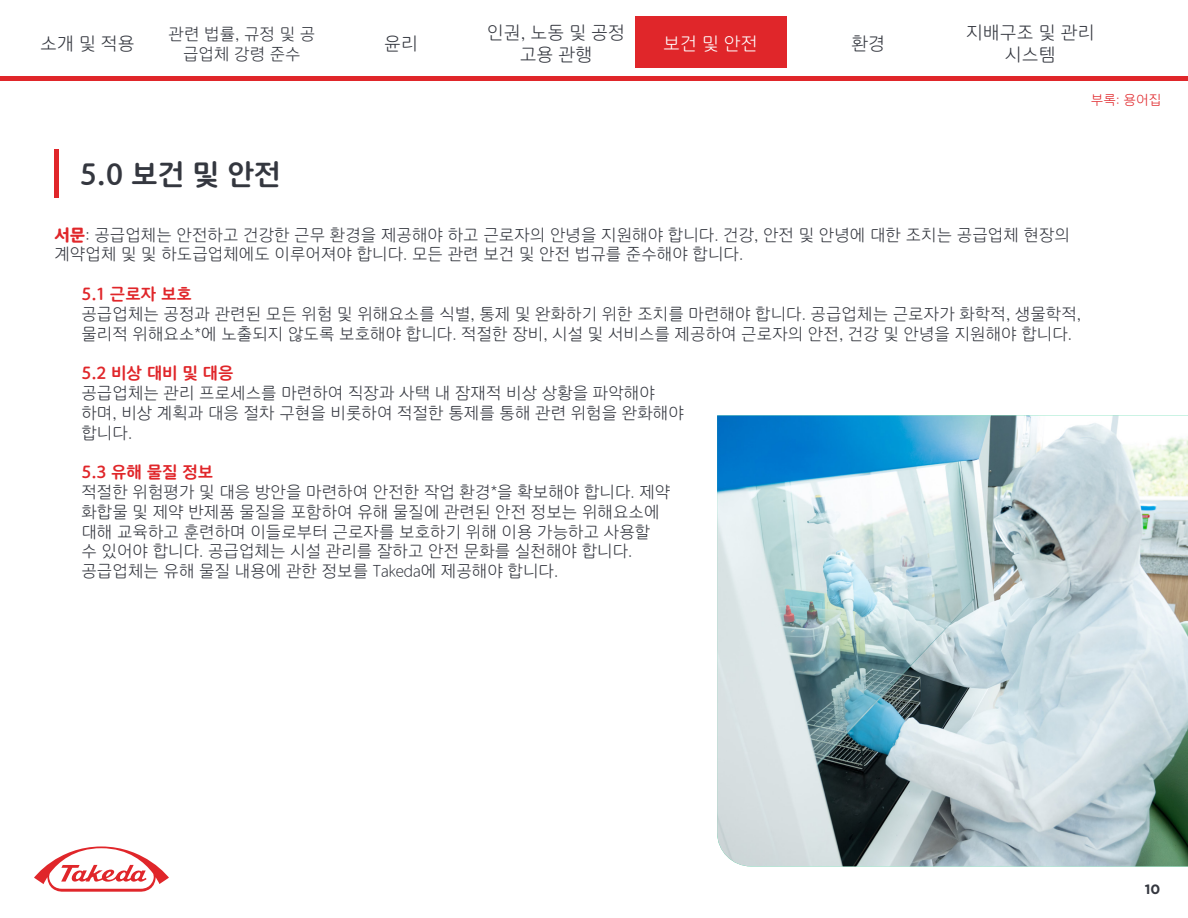
<style>
.page{position:relative;width:1188px;height:918px;background:#fff}
.page>*{position:absolute;margin:0;border:0;box-sizing:border-box;transform-origin:0 0}
.t1{font:28.5px "TT Gulim B";color:#34373f}
.t2{font:18px/21.6px "TT Gulim L";color:#34373f;text-align:center}
.t3{font:18px "TT Gulim L";color:#fff}
.t4{font:16.5px/19.8px "TT Gulim L";color:#34373f}
.t5{font:16.5px "TT Gulim B";color:#e0262a}
.t6{font:13.5px "TT Gulim L";color:#e0262a}
.t7{font:700 13.5px "Gotham";color:#34373f}
.s1{font-family:"TT Gulim H";color:#e0262a}
</style>
<div class="page">
<div style="left:635px;top:17px;width:151px;height:51px;background:#e0262a"></div>
<svg style="left:34px;top:846px;width:135px;height:46px"></svg>
<hr style="left:0;top:77px;width:1188px;height:4px;background:#e0262a">
<div style="left:54px;top:149px;width:5px;height:48px;background:#e0262a"></div>
<img style="left:717px;top:416px;width:471px;height:450px">
<p class="t2" style="left:40px;top:33px;width:96px">소개 및 적용</p>
<p class="t4" style="left:169px;top:24px;width:148px;text-align:center">관련 법률, 규정 및 공 급업체 강령 준수</p>
<p class="t2" style="left:384px;top:33px;width:35px">윤리</p>
<p class="t2" style="left:487px;top:23px;width:140px">인권, 노동 및 공정 고용 관행</p>
<p class="t3" style="left:663px;top:35px;width:96px">보건 및 안전</p>
<p class="t2" style="left:851px;top:33px;width:35px">환경</p>
<p class="t2" style="left:966px;top:23px;width:130px">지배구조 및 관리 시스템</p>
<p class="t6" style="left:1091px;top:93px;width:72px">부록: 용어집</p>
<h1 class="t1" style="left:80px;top:160px;width:203px">5.0 보건 및 안전</h1>
<p class="t4" style="left:54px;top:225px;width:1017px"><span class="s1">서문</span>: 공급업체는 안전하고 건강한 근무 환경을 제공해야 하고 근로자의 안녕을 지원해야 합니다. 건강, 안전 및 안녕에 대한 조치는 공급업체 현장의 계약업체 및 및 하도급업체에도 이루어져야 합니다. 모든 관련 보건 및 안전 법규를 준수해야 합니다.</p>
<p class="t5" style="left:81px;top:286px;width:112px">5.1 근로자 보호</p>
<p class="t4" style="left:81px;top:304px;width:1001px">공급업체는 공정과 관련된 모든 위험 및 위해요소를 식별, 통제 및 완화하기 위한 조치를 마련해야 합니다. 공급업체는 근로자가 화학적, 생물학적, 물리적 위해요소*에 노출되지 않도록 보호해야 합니다. 적절한 장비, 시설 및 서비스를 제공하여 근로자의 안전, 건강 및 안녕을 지원해야 합니다.</p>
<p class="t5" style="left:81px;top:365px;width:154px">5.2 비상 대비 및 대응</p>
<p class="t4" style="left:81px;top:384px;width:604px">공급업체는 관리 프로세스를 마련하여 직장과 사택 내 잠재적 비상 상황을 파악해야 하며, 비상 계획과 대응 절차 구현을 비롯하여 적절한 통제를 통해 관련 위험을 완화해야 합니다.</p>
<p class="t5" style="left:81px;top:464px;width:133px">5.3 유해 물질 정보</p>
<p class="t4" style="left:81px;top:483px;width:590px">적절한 위험평가 및 대응 방안을 마련하여 안전한 작업 환경*을 확보해야 합니다. 제약 화합물 및 제약 반제품 물질을 포함하여 유해 물질에 관련된 안전 정보는 위해요소에 대해 교육하고 훈련하며 이들로부터 근로자를 보호하기 위해 이용 가능하고 사용할<br>수 있어야 합니다. 공급업체는 시설 관리를 잘하고 안전 문화를 실천해야 합니다. 공급업체는 유해 물질 내용에 관한 정보를 Takeda에 제공해야 합니다.</p>
<p class="t7" style="left:1145px;top:880px;width:17px">10</p>
</div>
